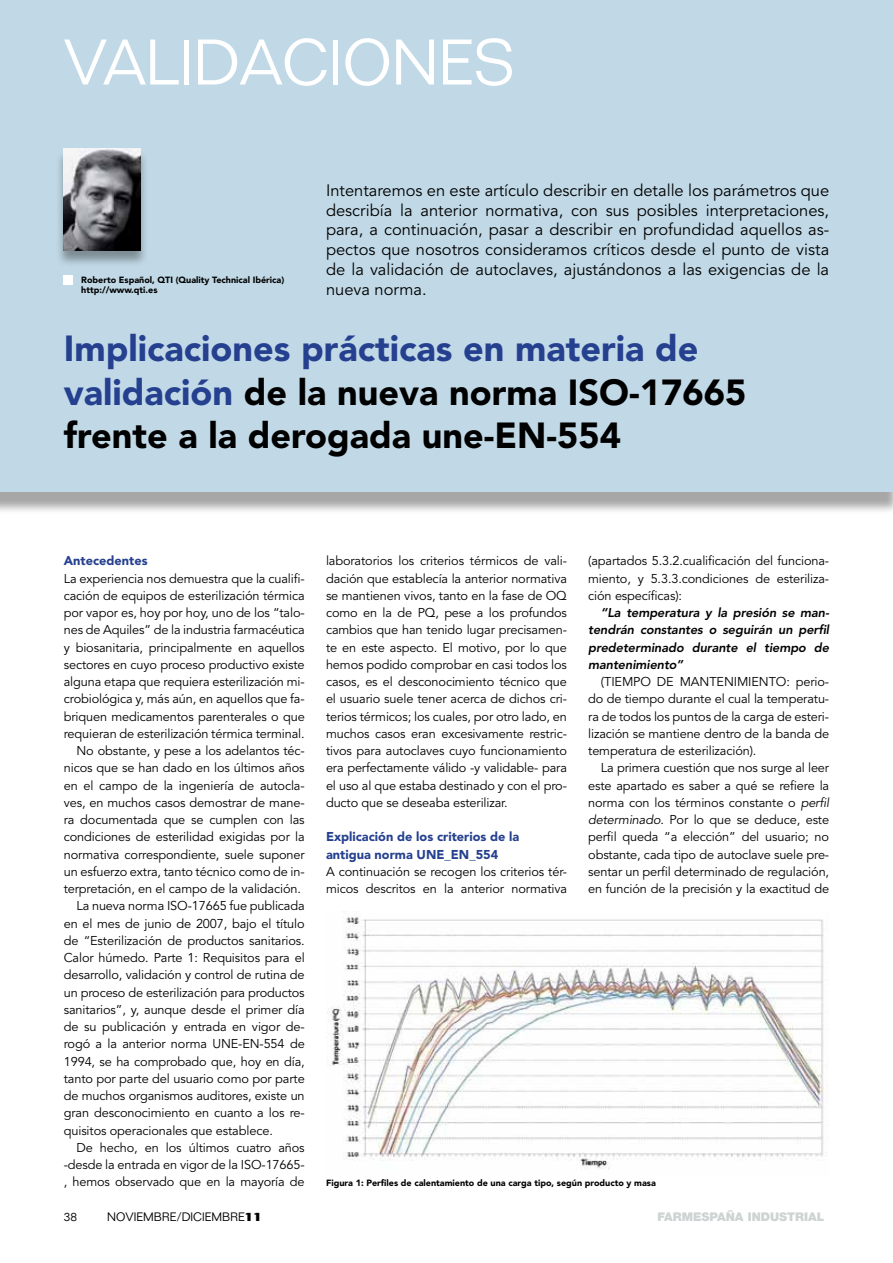
<style>
.page{position:relative;width:893px;height:1263px;background:#fff}
.page>*{position:absolute;margin:0;border:0;box-sizing:border-box;transform-origin:0 0}
.t1{font:300 63px "Folio";color:#fff}
.t2{font:900 36px/43.2px "Avenir";color:#000}
.t3{font:16.5px/19.8px "Avenir";color:#000;text-align:justify}
.t4{font:12.75px/17.2px "Avenir";letter-spacing:-.01em;color:#000;text-align:justify}
.t5{font:italic 800 12.75px/17.2px "Avenir";letter-spacing:-.01em;color:#000;text-align:justify}
.t6{font:900 12.75px/17.2px "Avenir";color:#25408f}
.t7{font:300 12px "Folio";color:#000}
.t8{font:900 12px "Helvetica Neue";color:#cdd4d3}
.t9{font:900 9px/10.8px "Avenir";color:#000}
.s1{color:#25408f}
.s2{font-style:italic}
.s3{font-weight:800}
</style>
<div class="page">
<div style="left:0;top:0;width:893px;height:514px;background:#000;opacity:.35"></div>
<div style="left:0;top:0;width:893px;height:491px;background:#c1d9e6"></div>
<div style="left:64px;top:276px;width:9px;height:9px;background:#fff"></div>
<div style="left:56px;top:149px;width:92px;height:119px;background:#000;opacity:.35"></div>
<img style="left:64px;top:149px;width:76px;height:102px">
<img style="left:326px;top:911px;width:502px;height:258px">
<h1 class="t1" style="left:64px;top:25px;width:453px">VALIDACIONES</h1>
<p class="t3" style="left:326px;top:181px;width:505px">Intentaremos en este artículo describir en detalle los parámetros que describía la anterior normativa, con sus posibles interpretaciones, para, a continuación, pasar a describir en profundidad aquellos as&shy;pectos que nosotros consideramos críticos desde el punto de vista de la validación de autoclaves, ajustándonos a las exigencias de la nueva norma.</p>
<h2 class="t2" style="left:64px;top:327px;width:684px"><span class="s1">Implicaciones prácticas en materia de validación</span> de la nueva norma ISO-17665 frente a la derogada une-EN-554</h2>
<p class="t9" style="left:81px;top:274px;width:204px">Roberto Español, QTI (Quality Technical Ibérica) http://www.qti.es</p>
<p class="t6" style="left:64px;top:552px;width:85px">Antecedentes</p>
<p class="t4" style="left:64px;top:570px;width:242px">La experiencia nos demuestra que la cualifi-</p>
<p class="t4" style="left:64px;top:587px;width:242px">cación de equipos de esterilización térmica</p>
<p class="t4" style="left:64px;top:604px;width:242px">por vapor es, hoy por hoy, uno de los “talo-</p>
<p class="t4" style="left:64px;top:622px;width:242px">nes de Aquiles” de la industria farmacéutica</p>
<p class="t4" style="left:64px;top:639px;width:242px">y biosanitaria, principalmente en aquellos</p>
<p class="t4" style="left:64px;top:656px;width:242px">sectores en cuyo proceso productivo existe</p>
<p class="t4" style="left:64px;top:673px;width:242px">alguna etapa que requiera esterilización mi-</p>
<p class="t4" style="left:64px;top:691px;width:242px">crobiológica y, más aún, en aquellos que fa-</p>
<p class="t4" style="left:64px;top:708px;width:242px">briquen medicamentos parenterales o que</p>
<p class="t4" style="left:64px;top:725px;width:242px">requieran de esterilización térmica terminal.</p>
<p class="t4" style="left:77px;top:742px;width:230px">No obstante, y pese a los adelantos téc-</p>
<p class="t4" style="left:64px;top:760px;width:242px">nicos que se han dado en los últimos años</p>
<p class="t4" style="left:64px;top:777px;width:242px">en el campo de la ingeniería de autocla-</p>
<p class="t4" style="left:64px;top:794px;width:242px">ves, en muchos casos demostrar de mane-</p>
<p class="t4" style="left:64px;top:811px;width:242px">ra documentada que se cumplen con las</p>
<p class="t4" style="left:64px;top:829px;width:242px">condiciones de esterilidad exigidas por la</p>
<p class="t4" style="left:64px;top:846px;width:242px">normativa correspondiente, suele suponer</p>
<p class="t4" style="left:64px;top:863px;width:242px">un esfuerzo extra, tanto técnico como de in-</p>
<p class="t4" style="left:64px;top:880px;width:239px">terpretación, en el campo de la validación.</p>
<p class="t4" style="left:77px;top:898px;width:230px">La nueva norma ISO-17665 fue publicada</p>
<p class="t4" style="left:64px;top:915px;width:242px">en el mes de junio de 2007, bajo el título</p>
<p class="t4" style="left:64px;top:932px;width:242px">de “Esterilización de productos sanitarios.</p>
<p class="t4" style="left:64px;top:949px;width:242px">Calor húmedo. Parte 1: Requisitos para el</p>
<p class="t4" style="left:64px;top:967px;width:242px">desarrollo, validación y control de rutina de</p>
<p class="t4" style="left:64px;top:984px;width:242px">un proceso de esterilización para productos</p>
<p class="t4" style="left:64px;top:1001px;width:242px">sanitarios”, y, aunque desde el primer día</p>
<p class="t4" style="left:64px;top:1018px;width:242px">de su publicación y entrada en vigor de-</p>
<p class="t4" style="left:64px;top:1036px;width:242px">rogó a la anterior norma UNE-EN-554 de</p>
<p class="t4" style="left:64px;top:1053px;width:242px">1994, se ha comprobado que, hoy en día,</p>
<p class="t4" style="left:64px;top:1070px;width:242px">tanto por parte del usuario como por parte</p>
<p class="t4" style="left:64px;top:1087px;width:242px">de muchos organismos auditores, existe un</p>
<p class="t4" style="left:64px;top:1105px;width:242px">gran desconocimiento en cuanto a los re-</p>
<p class="t4" style="left:64px;top:1122px;width:211px">quisitos operacionales que establece.</p>
<p class="t4" style="left:77px;top:1139px;width:230px">De hecho, en los últimos cuatro años</p>
<p class="t4" style="left:64px;top:1156px;width:242px">-desde la entrada en vigor de la ISO-17665-</p>
<p class="t4" style="left:64px;top:1174px;width:242px">, hemos observado que en la mayoría de</p>
<p class="t4" style="left:326px;top:553px;width:242px">laboratorios los criterios térmicos de vali&shy;dación que establecía la anterior normativa se mantienen vivos, tanto en la fase de OQ como en la de PQ, pese a los profundos cambios que han tenido lugar precisamen&shy;te en este aspecto. El motivo, por lo que hemos podido comprobar en casi todos los casos, es el desconocimiento técnico que el usuario suele tener acerca de dichos cri&shy;terios térmicos; los cuales, por otro lado, en muchos casos eran excesivamente restric&shy;tivos para autoclaves cuyo funcionamiento era perfectamente válido -y validable- para el uso al que estaba destinado y con el pro&shy;ducto que se deseaba esterilizar.</p>
<p class="t6" style="left:326px;top:828px;width:195px">Explicación de los criterios de la antigua norma UNE_EN_554</p>
<p class="t4" style="left:326px;top:863px;width:242px">A continuación se recogen los criterios tér&shy;micos descritos en la anterior normativa</p>
<p class="t4" style="left:588px;top:553px;width:242px">(apartados 5.3.2.cualificación del funciona&shy;miento, y 5.3.3.condiciones de esteriliza&shy;ción específicas):</p>
<p class="t5" style="left:588px;top:604px;width:243px;text-indent:13px">“La temperatura y la presión se man&shy;tendrán constantes o seguirán un perfil predeterminado durante el tiempo de mantenimiento”</p>
<p class="t4" style="left:588px;top:673px;width:242px;text-indent:13px">(TIEMPO DE MANTENIMIENTO: perio&shy;do de tiempo durante el cual la temperatu&shy;ra de todos los puntos de la carga de esteri&shy;lización se mantiene dentro de la banda de temperatura de esterilización).</p>
<p class="t4" style="left:588px;top:760px;width:242px;text-indent:13px">La primera cuestión que nos surge al leer este apartado es saber a qué se refiere la norma con los términos constante o <span class="s2">perfil determinado</span>. Por lo que se deduce, este perfil queda “a elección” del usuario; no obstante, cada tipo de autoclave suele pre&shy;sentar un perfil determinado de regulación, en función de la precisión y la exactitud de</p>
<p class="t9" style="left:326px;top:1178px;width:331px">Figura 1: Perfiles de calentamiento de una carga tipo, según producto y masa</p>
<p class="t7" style="left:64px;top:1210px;width:15px">38</p>
<p class="t7" style="left:107px;top:1210px;width:156px">NOVIEMBRE/DICIEMBRE<span class="s3">11</span></p>
<p class="t8" style="left:657px;top:1210px;width:168px">FARMESPAÑA INDUSTRIAL</p>
</div>
